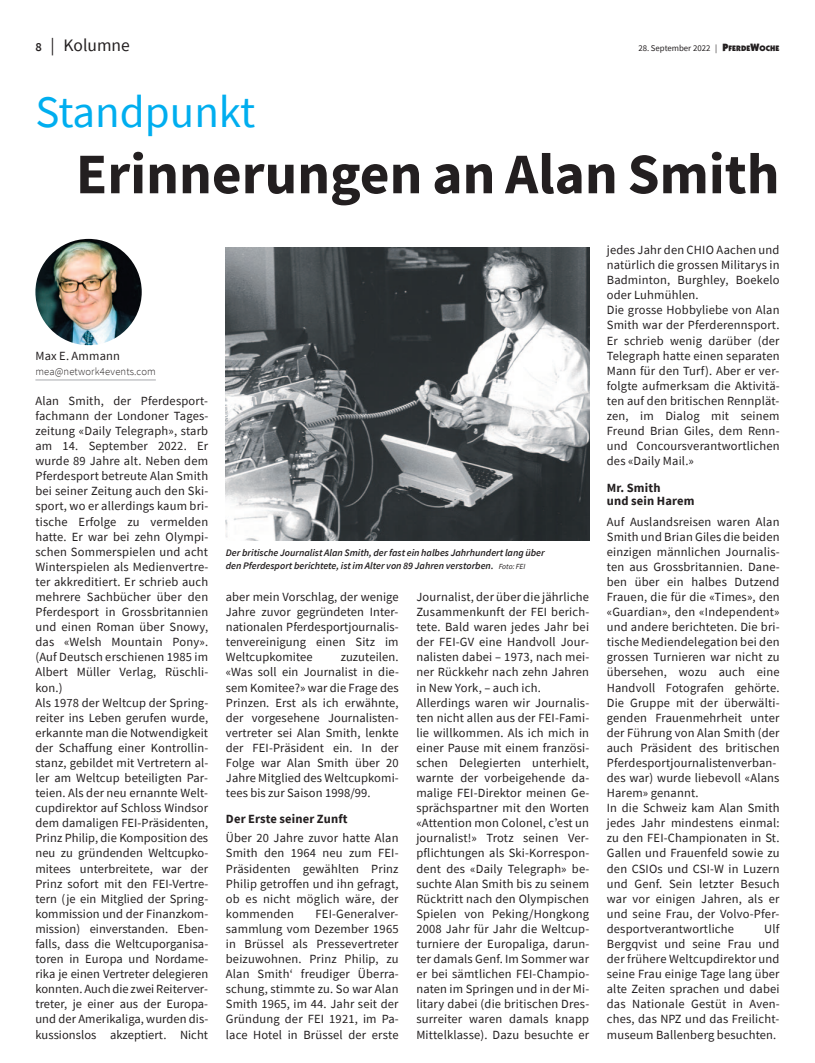
<style>
.page{position:relative;width:815px;height:1063px;background:#fff}
.page>*{position:absolute;margin:0;border:0;box-sizing:border-box;transform-origin:0 0}
.t1{font:700 57.5px "Source Sans Pro";color:#231f20}
.t2{font:45px "Source Sans Pro";color:#00aeef}
.t3{font:17.5px "Source Sans Pro";color:#231f20}
.t4{font:12.5px/15.1px "Source Sans Pro";letter-spacing:.015em;color:#231f20;text-align:justify}
.t5{font:700 12.5px/13.8px "Source Sans Pro";letter-spacing:.015em;color:#231f20}
.t6{font:300 10.62px "Source Sans Pro";letter-spacing:.015em;color:#231f20}
.t7{font:italic 600 10px/13.1px "Source Sans Pro";color:#231f20}
.t8{font:8.75px "Source Sans Pro";color:#231f20}
.s1{font-weight:600;font-size:12.5px}
.s2{font-family:"Itc Kabel";font-weight:900;font-size:10.62px}
.s3{font-family:"Itc Kabel";font-weight:900;font-size:8px}
.s4{font-weight:400;font-size:7.75px}
</style>
<div class="page">
<hr style="left:35px;top:380px;width:121px;height:1px;background:#a8a9ad">
<img style="left:35px;top:239px;width:107px;height:106px;border-radius:50%">
<img style="left:226px;top:248px;width:363px;height:293px">
<h3 class="t3" style="left:35px;top:34px;width:96px"><span class="s1">8</span> | Kolumne</h3>
<p class="t8" style="left:638px;top:43px;width:143px">28. September 2022 | <span class="s2">P</span><span class="s3">FERDE</span><span class="s2">W</span><span class="s3">OCHE</span></p>
<h2 class="t2" style="left:35px;top:83px;width:222px">Standpunkt</h2>
<h1 class="t1" style="left:76px;top:137px;width:705px">Erinnerungen an Alan Smith</h1>
<p class="t4" style="left:35px;top:348px;width:86px">Max E. Ammann</p>
<p class="t6" style="left:35px;top:364px;width:122px">mea@network4events.com</p>
<p class="t4" style="left:35px;top:393px;width:175px;text-align:left">Alan Smith, der Pferdesport&shy;fachmann der Londoner Tages&shy;zeitung «Daily Telegraph», starb am 14. September 2022. Er wurde 89 Jahre alt. Neben dem<br>Pferdesport betreute Alan Smith bei seiner Zeitung auch den Ski&shy;sport, wo er allerdings kaum bri&shy;tische Erfolge zu vermelden hatte. Er war bei zehn Olympi&shy;schen Sommerspielen und acht<br>Winterspielen als Medienvertre&shy;ter akkreditiert. Er schrieb auch mehrere Sachbücher über den<br>Pferdesport in Grossbritannien und einen Roman über Snowy, das «Welsh Mountain Pony». (Auf Deutsch erschienen 1985 im<br>Albert Müller Verlag, Rüschli&shy;kon.)<br>Als 1978 der Weltcup der Spring&shy;reiter ins Leben gerufen wurde, erkannte man die Notwendigkeit der Schaffung einer Kontrollin&shy;stanz, gebildet mit Vertretern al&shy;ler am Weltcup beteiligten Par&shy;teien. Als der neu ernannte Welt&shy;cupdirektor auf Schloss Windsor dem damaligen FEI-Präsidenten,<br>Prinz Philip, die Komposition des neu zu gründenden Weltcupko&shy;mitees unterbreitete, war der<br>Prinz sofort mit den FEI-Vertre&shy;tern (je ein Mitglied der Spring&shy;kommission und der Finanzkom&shy;mission) einverstanden. Eben&shy;falls, dass die Weltcuporganisa&shy;toren in Europa und Nordame&shy;rika je einen Vertreter delegieren konnten. Auch die zwei Reiterver&shy;treter, je einer aus der Europa&shy;und der Amerikaliga, wurden dis&shy;kussionslos akzeptiert. Nicht</p>
<p class="t7" style="left:226px;top:546px;width:320px">Der britische Journalist Alan Smith, der fast ein halbes Jahrhundert lang über den Pferdesport berichtete, ist im Alter von 89 Jahren verstorben. <span class="s4">Foto: FEI</span></p>
<p class="t4" style="left:226px;top:589px;width:174px">aber mein Vorschlag, der wenige Jahre zuvor gegründeten Inter&shy;nationalen Pferdesportjournalis - tenvereinigung einen Sitz im Weltcupkomitee</p>
<p class="t4" style="left:226px;top:649px;width:174px;text-indent:115px">zuzuteilen. «Was soll ein Journalist in die&shy;sem Komitee?» war die Frage des Prinzen. Erst als ich erwähnte, der vorgesehene Journalisten&shy;vertreter sei Alan Smith, lenkte der FEI-Präsident ein. In der Folge war Alan Smith über 20<br>Jahre Mitglied des Weltcupkomi&shy;tees bis zur Saison 1998/99.</p>
<p class="t5" style="left:226px;top:812px;width:123px">Der Erste seiner Zunft</p>
<p class="t4" style="left:226px;top:830px;width:174px">Über 20 Jahre zuvor hatte Alan Smith den 1964 neu zum FEI-Präsidenten gewählten Prinz Philip getroffen und ihn gefragt, ob es nicht möglich wäre, der kommenden</p>
<p class="t4" style="left:226px;top:906px;width:174px;text-indent:90px">FEI-Generalver&shy;sammlung vom Dezember 1965 in Brüssel als Pressevertreter beizuwohnen. Prinz Philip, zu Alan Smith‘ freudiger Überra&shy;schung, stimmte zu. So war Alan Smith 1965, im 44. Jahr seit der Gründung der FEI 1921, im Pa&shy;lace Hotel in Brüssel der ers te</p>
<p class="t4" style="left:416px;top:589px;width:175px;text-align:left">Journalist, der über die jährliche<br>Zusammenkunft der FEI berich&shy;tete. Bald waren jedes Jahr bei der FEI-GV eine Handvoll Jour&shy;nalisten dabei – 1973, nach mei&shy;ner Rückkehr nach zehn Jahren in New York, – auch ich.<br>Allerdings waren wir Journalis - ten nicht allen aus der FEI-Fami&shy;lie willkommen. Als ich mich in einer Pause mit einem französi&shy;schen Delegierten unterhielt, warnte der vorbeigehende da&shy;malige FEI-Direktor meinen Ge&shy;sprächspartner mit den Worten «Attention mon Colonel, c’est un journalist!» Trotz seinen Ver&shy;pflichtungen als Ski-Korrespon&shy;dent des «Daily Telegraph» be&shy;suchte Alan Smith bis zu seinem<br>Rücktritt nach den Olympischen<br>Spielen von Peking/Hongkong<br>2008 Jahr für Jahr die Weltcup&shy;turniere der Europaliga, darun&shy;ter damals Genf. Im Sommer war er bei sämtlichen FEI-Champio&shy;naten im Springen und in der Mi&shy;litary dabei (die britischen Dres&shy;surreiter waren damals knapp<br>Mittelklasse). Dazu besuchte er</p>
<p class="t4" style="left:607px;top:242px;width:174px;text-align:left">jedes Jahr den CHIO Aachen und natürlich die grossen Militarys in<br>Badminton, Burghley, Boekelo oder Luhmühlen.<br>Die grosse Hobbyliebe von Alan<br>Smith war der Pferderennsport.<br>Er schrieb wenig darüber (der<br>Telegraph hatte einen separaten<br>Mann für den Turf). Aber er ver&shy;folgte aufmerksam die Aktivitä&shy;ten auf den britischen Rennplät&shy;zen, im Dialog mit seinem<br>Freund Brian Giles, dem Renn&shy;und Concoursverantwortlichen des «Daily Mail.»</p>
<p class="t5" style="left:607px;top:480px;width:89px">Mr. Smith<br>und sein Harem</p>
<p class="t4" style="left:607px;top:514px;width:175px;text-align:left">Auf Auslandsreisen waren Alan<br>Smith und Brian Giles die beiden einzigen männlichen Journalis - ten aus Grossbritannien. Dane&shy;ben über ein halbes Dutzend<br>Frauen, die für die «Times», den «Guardian», den «Independent» und andere berichteten. Die bri&shy;tische Mediendelegation bei den grossen Turnieren war nicht zu übersehen, wozu auch eine<br>Handvoll Fotografen gehörte.<br>Die Gruppe mit der überwälti&shy;genden Frauenmehrheit unter der Führung von Alan Smith (der auch Präsident des britischen<br>Pferdesportjournalistenverban&shy;des war) wurde liebevoll «Alans<br>Harem» genannt.<br>In die Schweiz kam Alan Smith jedes Jahr mindestens einmal: zu den FEI-Championaten in St.<br>Gallen und Frauenfeld sowie zu den CSIOs und CSI-W in Luzern und Genf. Sein letzter Besuch war vor einigen Jahren, als er und seine Frau, der Volvo-Pfer&shy;desportverantwortliche</p>
<p class="t4" style="left:607px;top:921px;width:174px;text-indent:157px">Ulf Bergqvist und seine Frau und der frühere Weltcupdirektor und seine Frau einige Tage lang über alte Zeiten sprachen und dabei das Nationale Gestüt in Aven&shy;ches, das NPZ und das Freilicht&shy;museum Ballenberg besuchten.</p>
</div>
